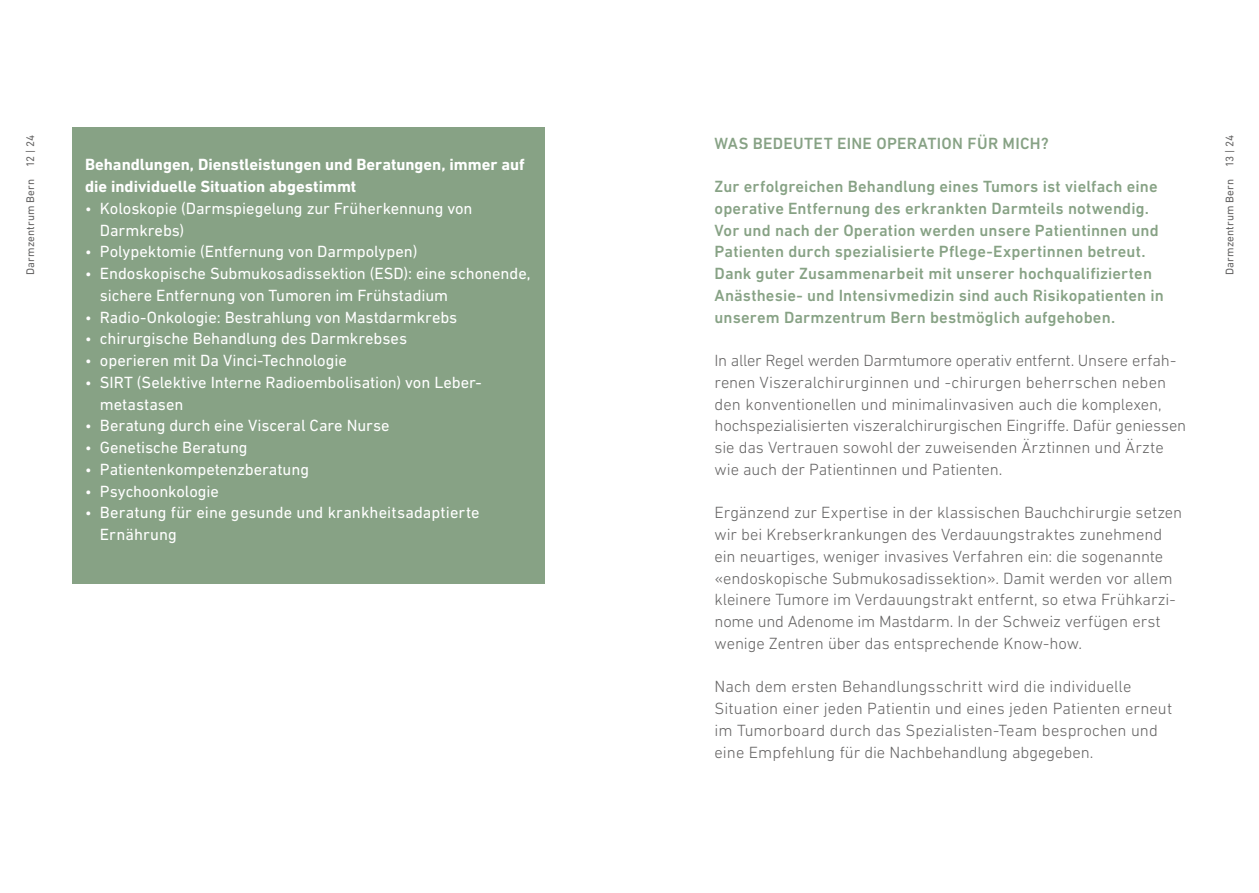
<style>
.page{position:relative;width:1259px;height:893px;background:#fff}
.page>*{position:absolute;margin:0;border:0;box-sizing:border-box;transform-origin:0 0}
.NEXT_Grundtext_11{font:300 16.5px/21.8px "DIN Next LT Pro";letter-spacing:-.005em;color:#646363}
.t1{font:16.5px/21.8px "DIN Next LT Pro";letter-spacing:-.005em;color:#fff}
.NEXT_Lead_11{font:500 16.5px/21.8px "DIN Next LT Pro";letter-spacing:.01em;color:#87a285}
.NEXT_Farbkasten_11{font:700 16.5px/21.8px "DIN Next LT Pro";color:#fff}
.NEXT_Titel_Inhalt_11{font:500 16.5px "DIN Next LT Pro";letter-spacing:.02em;color:#87a285}
.t2{font:11.25px "DIN Next LT Pro";letter-spacing:.01em;color:#646363}
.s1{font-size:15px}
</style>
<div class="page">
<div style="left:72px;top:127px;width:472px;height:457px;background:#87a285"></div>
<p class="t2" style="left:24px;top:275px;width:141px;rotate:-90deg">Darmzentrum Bern 12 | 24</p>
<p class="NEXT_Farbkasten_11" style="left:85px;top:154px;width:441px">Behandlungen, Dienstleistungen und Beratungen, immer auf die individuelle Situation abgestimmt</p>
<p class="t1" style="left:100px;top:197px;width:374px;text-indent:-15px"><span class="s1">•</span> Koloskopie (Darmspiegelung zur Früherkennung von<br>Darmkrebs)</p>
<p class="t1" style="left:85px;top:241px;width:334px"><span class="s1">•</span> Polypektomie (Entfernung von Darmpolypen)</p>
<p class="t1" style="left:100px;top:262px;width:432px;text-indent:-15px"><span class="s1">•</span> Endoskopische Submukosadissektion (ESD): eine schonende, sichere Entfernung von Tumoren im Frühstadium</p>
<p class="t1" style="left:85px;top:306px;width:374px"><span class="s1">•</span> Radio-Onkologie: Bestrahlung von Mastdarmkrebs</p>
<p class="t1" style="left:85px;top:328px;width:324px"><span class="s1">•</span> chirurgische Behandlung des Darmkrebses</p>
<p class="t1" style="left:85px;top:349px;width:263px"><span class="s1">•</span> operieren mit Da Vinci-Technologie</p>
<p class="t1" style="left:100px;top:371px;width:383px;text-indent:-15px"><span class="s1">•</span> SIRT (Selektive Interne Radioembolisation) von Leber&shy;metastasen</p>
<p class="t1" style="left:85px;top:415px;width:306px"><span class="s1">•</span> Beratung durch eine Visceral Care Nurse</p>
<p class="t1" style="left:85px;top:436px;width:164px"><span class="s1">•</span> Genetische Beratung</p>
<p class="t1" style="left:85px;top:458px;width:225px"><span class="s1">•</span> Patientenkompetenzberatung</p>
<p class="t1" style="left:85px;top:480px;width:135px"><span class="s1">•</span> Psychoonkologie</p>
<p class="t1" style="left:100px;top:502px;width:381px;text-indent:-15px"><span class="s1">•</span> Beratung für eine gesunde und krankheitsadaptierte<br>Ernährung</p>
<p class="NEXT_Titel_Inhalt_11" style="left:714px;top:133px;width:336px">WAS BEDEUTET EINE OPERATION FÜR MICH?</p>
<p class="NEXT_Lead_11" style="left:714px;top:175px;width:451px">Zur erfolgreichen Behandlung eines Tumors ist vielfach eine operative Entfernung des erkrankten Darmteils notwendig.<br>Vor und nach der Operation werden unsere Patientinnen und Patienten durch spezialisierte Pflege-Expertinnen betreut.<br>Dank guter Zusammenarbeit mit unserer hochqualifizierten Anästhesie- und Intensivmedizin sind auch Risikopatienten in unserem Darmzentrum Bern bestmöglich aufgehoben.</p>
<p class="NEXT_Grundtext_11" style="left:714px;top:349px;width:473px">In aller Regel werden Darmtumore operativ entfernt. Unsere erfah&shy;renen Viszeralchirurginnen und -chirurgen beherrschen neben den konventionellen und minimalinvasiven auch die komplexen, hochspezialisierten viszeralchirurgischen Eingriffe. Dafür geniessen sie das Vertrauen sowohl der zuweisenden Ärztinnen und Ärzte wie auch der Patientinnen und Patienten.</p>
<p class="NEXT_Grundtext_11" style="left:714px;top:502px;width:469px">Ergänzend zur Expertise in der klassischen Bauchchirurgie setzen wir bei Krebserkrankungen des Verdauungstraktes zunehmend ein neuartiges, weniger invasives Verfahren ein: die sogenannte «endoskopische Submukosadissektion». Damit werden vor allem kleinere Tumore im Verdauungstrakt entfernt, so etwa Frühkarzi&shy;nome und Adenome im Mastdarm. In der Schweiz verfügen erst wenige Zentren über das entsprechende Know-how.</p>
<p class="NEXT_Grundtext_11" style="left:714px;top:676px;width:459px">Nach dem ersten Behandlungsschritt wird die individuelle Situation einer jeden Patientin und eines jeden Patienten erneut im Tumorboard durch das Spezialisten-Team besprochen und eine Empfehlung für die Nachbehandlung abgegeben.</p>
<p class="t2" style="left:1223px;top:275px;width:141px;rotate:-90deg">Darmzentrum Bern 13 | 24</p>
</div>
